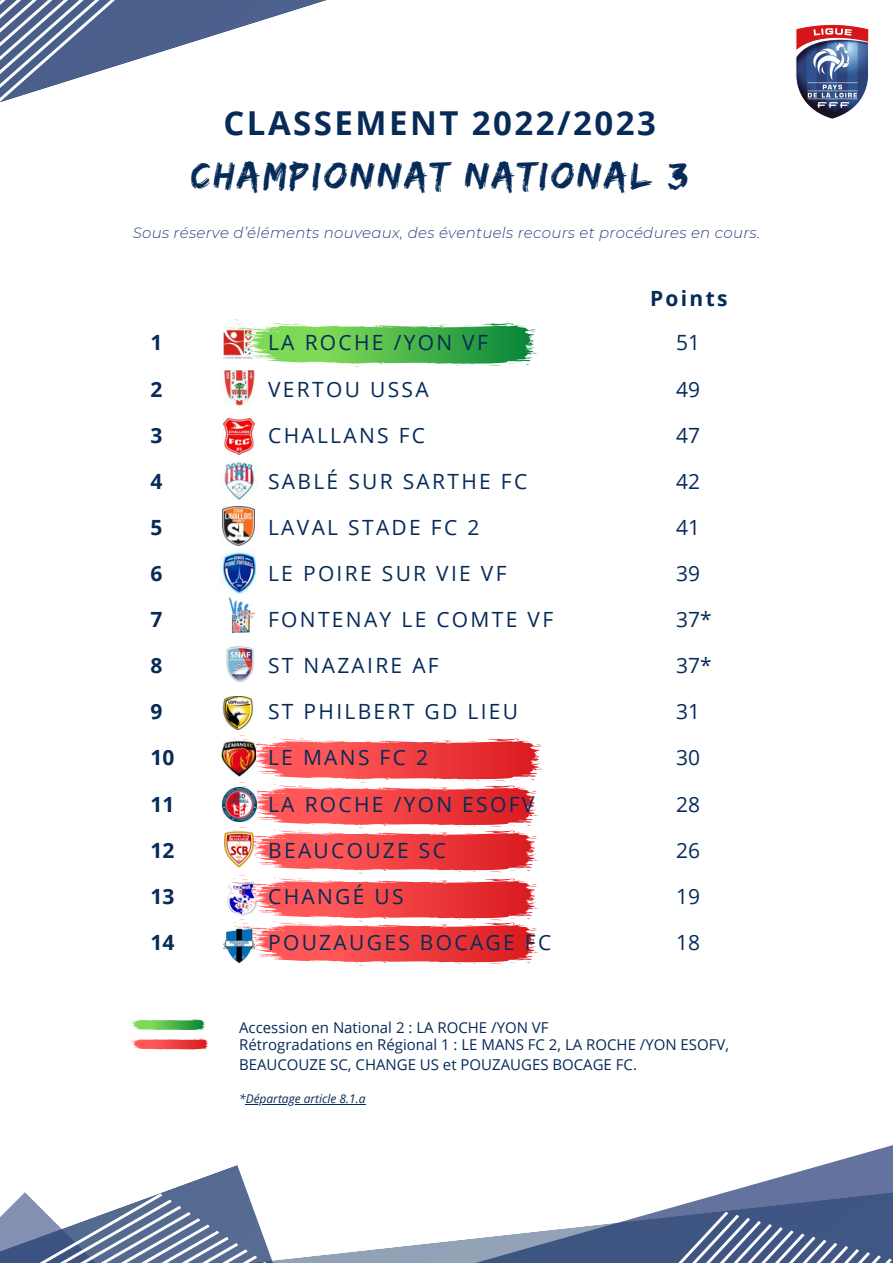
<style>
.page{position:relative;width:893px;height:1264px;background:#fff}
.page>*{position:absolute;margin:0;border:0;box-sizing:border-box;transform-origin:0 0}
.t1{font:39px "Edo";letter-spacing:.075em;color:#072b59}
.t2{font:700 33px "Open Sans";letter-spacing:.075em;color:#072b59}
.t3{font:21px "Open Sans";letter-spacing:.11em;color:#072b59}
.t4{font:700 21px "Open Sans";letter-spacing:.055em;color:#072b59}
.t5{font:15px/20px "Open Sans";color:#072b59}
.t6{font:italic 300 15px "Montserrat";letter-spacing:.02em;color:#2d427b}
.t7{font:italic 12px "Open Sans";color:#072b59}
</style>
<div class="page">
<svg style="left:459px;top:1152px;width:433px;height:110px"></svg>
<svg style="left:549px;top:1211px;width:343px;height:51px;background:#617499"></svg>
<img style="left:796px;top:24px;width:73px;height:95px">
<svg style="left:0;top:1165px;width:459px;height:97px"></svg>
<svg style="left:170px;top:0;width:157px;height:49px"></svg>
<svg style="left:0;top:0;width:170px;height:103px"></svg>
<svg style="left:226px;top:319px;width:312px;height:48px"></svg>
<svg style="left:232px;top:735px;width:311px;height:230px"></svg>
<img style="left:223px;top:928px;width:34px;height:35px">
<img style="left:224px;top:461px;width:32px;height:39px">
<img style="left:222px;top:507px;width:32px;height:38px">
<img style="left:222px;top:370px;width:33px;height:35px">
<img style="left:228px;top:597px;width:28px;height:35px">
<img style="left:221px;top:740px;width:35px;height:36px">
<img style="left:227px;top:879px;width:30px;height:38px">
<img style="left:224px;top:419px;width:30px;height:36px">
<img style="left:223px;top:329px;width:30px;height:31px">
<svg style="left:127px;top:1018px;width:78px;height:12px"></svg>
<svg style="left:127px;top:1037px;width:82px;height:13px"></svg>
<hr style="left:246px;top:1104px;width:120px;height:1px;background:#072b59">
<img style="left:219px;top:552px;width:38px;height:42px">
<img style="left:222px;top:696px;width:32px;height:33px">
<img style="left:222px;top:787px;width:34px;height:34px">
<img style="left:224px;top:831px;width:29px;height:36px">
<img style="left:226px;top:646px;width:28px;height:35px">
<p class="t2" style="left:223px;top:100px;width:434px">CLASSEMENT 2022/2023</p>
<p class="t1" style="left:191px;top:153px;width:498px">CHAMPIONNAT NATIONAL 3</p>
<p class="t6" style="left:133px;top:223px;width:628px">Sous réserve d’éléments nouveaux, des éventuels recours et procédures en cours.</p>
<p class="t4" style="left:150px;top:328px;width:13px">1</p>
<p class="t4" style="left:150px;top:374px;width:13px">2</p>
<p class="t4" style="left:150px;top:420px;width:13px">3</p>
<p class="t4" style="left:150px;top:466px;width:13px">4</p>
<p class="t4" style="left:150px;top:512px;width:13px">5</p>
<p class="t4" style="left:150px;top:558px;width:13px">6</p>
<p class="t4" style="left:150px;top:604px;width:13px">7</p>
<p class="t4" style="left:150px;top:650px;width:13px">8</p>
<p class="t4" style="left:150px;top:697px;width:13px">9</p>
<p class="t4" style="left:150px;top:743px;width:25px">10</p>
<p class="t4" style="left:150px;top:789px;width:25px">11</p>
<p class="t4" style="left:150px;top:835px;width:25px">12</p>
<p class="t4" style="left:150px;top:881px;width:25px">13</p>
<p class="t4" style="left:150px;top:927px;width:25px">14</p>
<p class="t3" style="left:268px;top:328px;width:221px">LA ROCHE /YON VF</p>
<p class="t3" style="left:268px;top:374px;width:162px">VERTOU USSA</p>
<p class="t3" style="left:268px;top:420px;width:158px">CHALLANS FC</p>
<p class="t3" style="left:268px;top:466px;width:261px">SABLÉ SUR SARTHE FC</p>
<p class="t3" style="left:268px;top:512px;width:213px">LAVAL STADE FC 2</p>
<p class="t3" style="left:268px;top:558px;width:240px">LE POIRE SUR VIE VF</p>
<p class="t3" style="left:268px;top:604px;width:286px">FONTENAY LE COMTE VF</p>
<p class="t3" style="left:268px;top:650px;width:172px">ST NAZAIRE AF</p>
<p class="t3" style="left:268px;top:697px;width:251px">ST PHILBERT GD LIEU</p>
<p class="t3" style="left:268px;top:743px;width:161px">LE MANS FC 2</p>
<p class="t3" style="left:268px;top:789px;width:268px">LA ROCHE /YON ESOFV</p>
<p class="t3" style="left:268px;top:835px;width:179px">BEAUCOUZE SC</p>
<p class="t3" style="left:268px;top:881px;width:137px">CHANGÉ US</p>
<p class="t3" style="left:268px;top:927px;width:284px">POUZAUGES BOCAGE FC</p>
<p class="t4" style="left:650px;top:283px;width:79px">Points</p>
<p class="t3" style="left:676px;top:328px;width:25px">51</p>
<p class="t3" style="left:676px;top:374px;width:25px">49</p>
<p class="t3" style="left:676px;top:420px;width:25px">47</p>
<p class="t3" style="left:676px;top:466px;width:25px">42</p>
<p class="t3" style="left:676px;top:512px;width:25px">41</p>
<p class="t3" style="left:676px;top:558px;width:25px">39</p>
<p class="t3" style="left:676px;top:604px;width:37px">37*</p>
<p class="t3" style="left:676px;top:650px;width:37px">37*</p>
<p class="t3" style="left:676px;top:697px;width:25px">31</p>
<p class="t3" style="left:676px;top:743px;width:25px">30</p>
<p class="t3" style="left:676px;top:789px;width:25px">28</p>
<p class="t3" style="left:676px;top:835px;width:25px">26</p>
<p class="t3" style="left:676px;top:881px;width:25px">19</p>
<p class="t3" style="left:676px;top:927px;width:25px">18</p>
<p class="t5" style="left:239px;top:1016px;width:311px">Accession en National 2 : LA ROCHE /YON VF</p>
<p class="t5" style="left:239px;top:1034px;width:491px">Rétrogradations en Régional 1 : LE MANS FC 2, LA ROCHE /YON ESOFV,<br>BEAUCOUZE SC, CHANGE US et POUZAUGES BOCAGE FC.</p>
<p class="t7" style="left:239px;top:1090px;width:128px">*Départage article 8.1.a</p>
</div>
